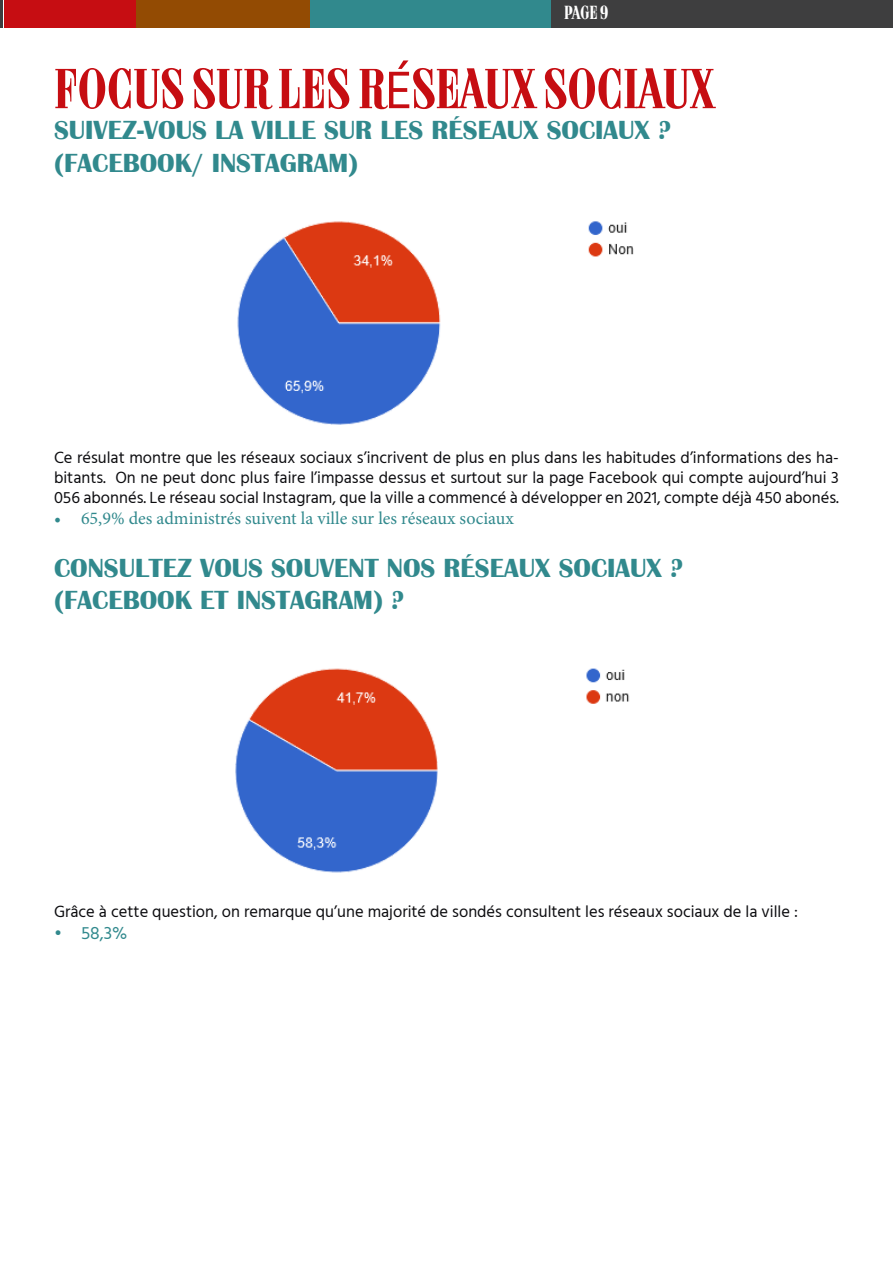
<style>
.page{position:relative;width:893px;height:1263px;background:#fff}
.page>*{position:absolute;margin:0;border:0;box-sizing:border-box;transform-origin:0 0}
.t1{font:54px "ARB08 Extreme Roman AUG 32 CAS Normal";letter-spacing:.005em;color:#c60d12}
.t2{font:700 27px "Britannic";color:#31898d}
.t3{font:18px "Minion Pro";color:#31898d}
.t4{font:18px "Hind";color:#31898d}
.t5{font:18px "ARB08 Extreme Roman AUG 32 CAS Normal";color:#fff}
.t6{font:16.5px/19.8px "Hind";color:#0c0c0f;text-align:justify}
.s1{font-family:"Hind"}
</style>
<div class="page">
<hr style="left:0;top:0;width:2px;height:27px;background:#3e3e3f">
<div style="left:550px;top:0;width:343px;height:27px;background:#3e3e3f"></div>
<div style="left:310px;top:0;width:240px;height:27px;background:#31898d"></div>
<div style="left:136px;top:0;width:174px;height:27px;background:#934b03"></div>
<div style="left:4px;top:0;width:132px;height:27px;background:#c60d12"></div>
<img style="left:237px;top:221px;width:397px;height:204px">
<img style="left:235px;top:668px;width:394px;height:205px">
<p class="t5" style="left:564px;top:4px;width:46px">PAGE 9</p>
<p class="t1" style="left:54px;top:63px;width:661px">FOCUS SUR LES R<span class="s1">É</span>SEAUX SOCIAUX</p>
<p class="t2" style="left:54px;top:115px;width:619px">SUIVEZ-VOUS LA VILLE SUR LES RÉSEAUX SOCIAUX ?</p>
<p class="t2" style="left:54px;top:148px;width:306px">(FACEBOOK/ INSTAGRAM)</p>
<p class="t6" style="left:54px;top:449px;width:786px">Ce résulat montre que les réseaux sociaux s’incrivent de plus en plus dans les habitudes d’informations des ha&shy;bitants. On ne peut donc plus faire l’impasse dessus et surtout sur la page Facebook qui compte aujourd’hui 3<br>056 abonnés. Le réseau social Instagram, que la ville a commencé à développer en 2021, compte déjà 450 abonés.</p>
<p class="t3" style="left:54px;top:506px;width:461px">• 65,9% des administrés suivent la ville sur les réseaux sociaux</p>
<p class="t2" style="left:54px;top:553px;width:631px">CONSULTEZ VOUS SOUVENT NOS RÉSEAUX SOCIAUX ?</p>
<p class="t2" style="left:54px;top:585px;width:352px">(FACEBOOK ET INSTAGRAM) ?</p>
<p class="t6" style="left:54px;top:903px;width:745px">Grâce à cette question, on remarque qu’une majorité de sondés consultent les réseaux sociaux de la ville :</p>
<p class="t4" style="left:54px;top:921px;width:75px">• 58,3%</p>
</div>
